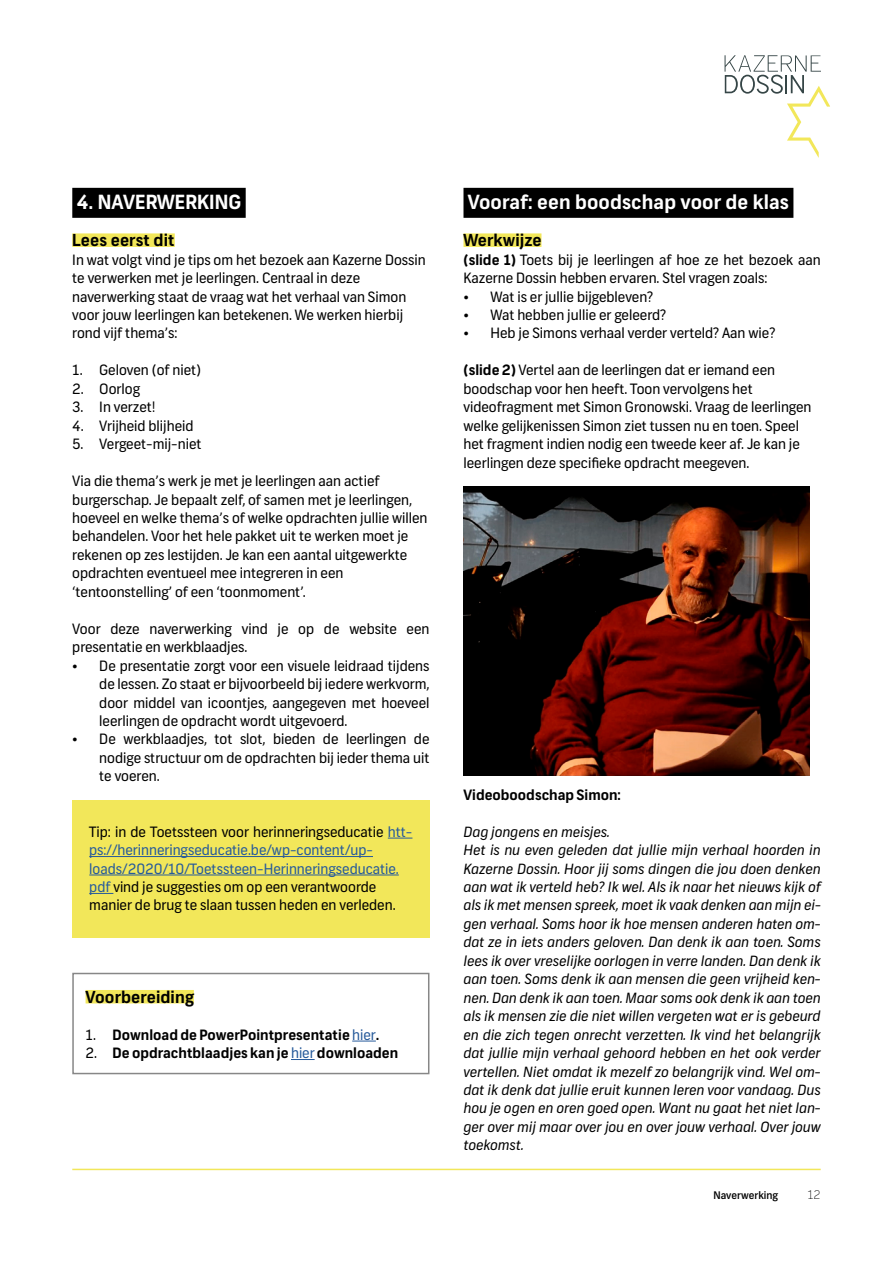
<style>
.page{position:relative;width:893px;height:1263px;background:#fff}
.page>*{position:absolute;margin:0;border:0;box-sizing:border-box;transform-origin:0 0}
.t1{font:700 19.5px "Frank";letter-spacing:.005em;color:#fff}
.t2{font:700 16.5px "Frank";letter-spacing:.005em;color:#000}
.t3{font:14.25px/18.5px "Frank";color:#000}
.t4{font:italic 14.25px/18.5px "Frank";color:#000}
.t5{font:700 14.25px "Frank";color:#000}
.t6{font:100 12px "Frank";color:#000}
.t7{font:500 10.5px "Frank";color:#000}
.s1{color:#275b9b}
.s2{font-weight:400}
.s3{font-weight:400;color:#275b9b}
.s4{font-weight:700}
</style>
<div class="page">
<div style="left:72px;top:188px;width:174px;height:30px;background:#000"></div>
<div style="left:72px;top:233px;width:103px;height:14px;background:#f2e75a"></div>
<div style="left:72px;top:800px;width:357px;height:138px;background:#f2e75a"></div>
<svg style="left:388px;top:838px;width:24px;height:1px"></svg>
<hr style="left:89px;top:856px;width:284px;height:1px;background:#275b9b">
<hr style="left:89px;top:875px;width:310px;height:1px;background:#275b9b">
<svg style="left:89px;top:893px;width:24px;height:1px"></svg>
<div style="left:463px;top:188px;width:330px;height:30px;background:#000"></div>
<div style="left:463px;top:233px;width:78px;height:14px;background:#f2e75a"></div>
<img style="left:463px;top:486px;width:346px;height:289px">
<hr style="left:72px;top:1169px;width:749px;height:1px;background:#f2e75a">
<svg style="left:724px;top:55px;width:106px;height:103px"></svg>
<svg style="left:352px;top:1041px;width:24px;height:1px"></svg>
<svg style="left:291px;top:1059px;width:24px;height:1px"></svg>
<div style="left:86px;top:990px;width:108px;height:13px;background:#f2e75a"></div>
<div style="left:72px;top:973px;width:357px;height:101px;border:2px solid #878787"></div>
<h1 class="t1" style="left:77px;top:190px;width:166px">4. NAVERWERKING</h1>
<p class="t2" style="left:72px;top:230px;width:104px">Lees eerst dit</p>
<p class="t3" style="left:72px;top:251px;width:355px">In wat volgt vind je tips om het bezoek aan Kazerne Dossin te verwerken met je leerlingen. Centraal in deze naverwerking staat de vraag wat het verhaal van Simon voor jouw leerlingen kan betekenen. We werken hierbij rond vijf thema’s:</p>
<p class="t3" style="left:72px;top:361px;width:130px">1. Geloven (of niet)</p>
<p class="t3" style="left:72px;top:380px;width:69px">2. Oorlog</p>
<p class="t3" style="left:72px;top:398px;width:85px">3. In verzet!</p>
<p class="t3" style="left:72px;top:417px;width:123px">4. Vrijheid blijheid</p>
<p class="t3" style="left:72px;top:435px;width:131px">5. Vergeet-mij-niet</p>
<p class="t3" style="left:72px;top:472px;width:357px">Via die thema’s werk je met je leerlingen aan actief burgerschap. Je bepaalt zelf, of samen met je leerlingen, hoeveel en welke thema’s of welke opdrachten jullie willen behandelen. Voor het hele pakket uit te werken moet je rekenen op zes lestijden. Je kan een aantal uitgewerkte opdrachten eventueel mee integreren in een ‘tentoonstelling’ of een ‘toonmoment’.</p>
<p class="t3" style="left:72px;top:620px;width:359px">Voor deze naverwerking vind je op de website een presentatie en werkblaadjes.</p>
<p class="t3" style="left:99px;top:657px;width:332px;text-align:justify;text-indent:-27px">• De presentatie zorgt voor een visuele leidraad tijdens de lessen. Zo staat er bijvoorbeeld bij iedere werkvorm, door middel van icoontjes, aangegeven met hoeveel leerlingen de opdracht wordt uitgevoerd.</p>
<p class="t3" style="left:99px;top:730px;width:332px;text-align:justify;text-indent:-27px">• De werkblaadjes, tot slot, bieden de leerlingen de nodige structuur om de opdrachten bij ieder thema uit te voeren.</p>
<p class="t3" style="left:89px;top:823px;width:325px">Tip: in de Toetssteen voor herinneringseducatie <span class="s1">htt&shy;ps://herinneringseducatie.be/wp-content/up&shy;loads/2020/10/Toetssteen-Herinneringseducatie. pdf</span> vind je suggesties om op een verantwoorde manier de brug te slaan tussen heden en verleden.</p>
<p class="t2" style="left:86px;top:987px;width:110px">Voorbereiding</p>
<p class="t5" style="left:86px;top:1026px;width:295px"><span class="s2">1.</span> Download de PowerPointpresentatie <span class="s3">hier</span>.</p>
<p class="t5" style="left:86px;top:1044px;width:314px"><span class="s2">2.</span> De opdrachtblaadjes kan je <span class="s3">hier</span> downloaden</p>
<h1 class="t1" style="left:468px;top:190px;width:323px">Vooraf: een boodschap voor de klas</h1>
<p class="t2" style="left:463px;top:230px;width:79px">Werkwijze</p>
<p class="t3" style="left:463px;top:251px;width:359px"><span class="s4">(slide 1)</span> Toets bij je leerlingen af hoe ze het bezoek aan<br>Kazerne Dossin hebben ervaren. Stel vragen zoals:</p>
<p class="t3" style="left:463px;top:288px;width:191px">• Wat is er jullie bijgebleven?</p>
<p class="t3" style="left:463px;top:306px;width:204px">• Wat hebben jullie er geleerd?</p>
<p class="t3" style="left:463px;top:325px;width:313px">• Heb je Simons verhaal verder verteld? Aan wie?</p>
<p class="t3" style="left:463px;top:361px;width:350px"><span class="s4">(slide 2)</span> Vertel aan de leerlingen dat er iemand een boodschap voor hen heeft. Toon vervolgens het videofragment met Simon Gronowski. Vraag de leerlingen welke gelijkenissen Simon ziet tussen nu en toen. Speel het fragment indien nodig een tweede keer af. Je kan je leerlingen deze specifieke opdracht meegeven.</p>
<p class="t5" style="left:463px;top:786px;width:159px">Videoboodschap Simon:</p>
<p class="t4" style="left:463px;top:823px;width:359px">Dag jongens en meisjes.<br>Het is nu even geleden dat jullie mijn verhaal hoorden in Kazerne Dossin. Hoor jij soms dingen die jou doen denken aan wat ik verteld heb? Ik wel. Als ik naar het nieuws kijk of als ik met mensen spreek, moet ik vaak denken aan mijn ei&shy;gen verhaal. Soms hoor ik hoe mensen anderen haten om&shy;dat ze in iets anders geloven. Dan denk ik aan toen. Soms lees ik over vreselijke oorlogen in verre landen. Dan denk ik aan toen. Soms denk ik aan mensen die geen vrijheid ken&shy;nen. Dan denk ik aan toen. Maar soms ook denk ik aan toen als ik mensen zie die niet willen vergeten wat er is gebeurd en die zich tegen onrecht verzetten. Ik vind het belangrijk dat jullie mijn verhaal gehoord hebben en het ook verder vertellen. Niet omdat ik mezelf zo belangrijk vind. Wel om&shy;dat ik denk dat jullie eruit kunnen leren voor vandaag. Dus hou je ogen en oren goed open. Want nu gaat het niet lan&shy;ger over mij maar over jou en over jouw verhaal. Over jouw toekomst.</p>
<p class="t7" style="left:714px;top:1189px;width:66px">Naverwerking</p>
<p class="t6" style="left:807px;top:1187px;width:15px">12</p>
</div>
